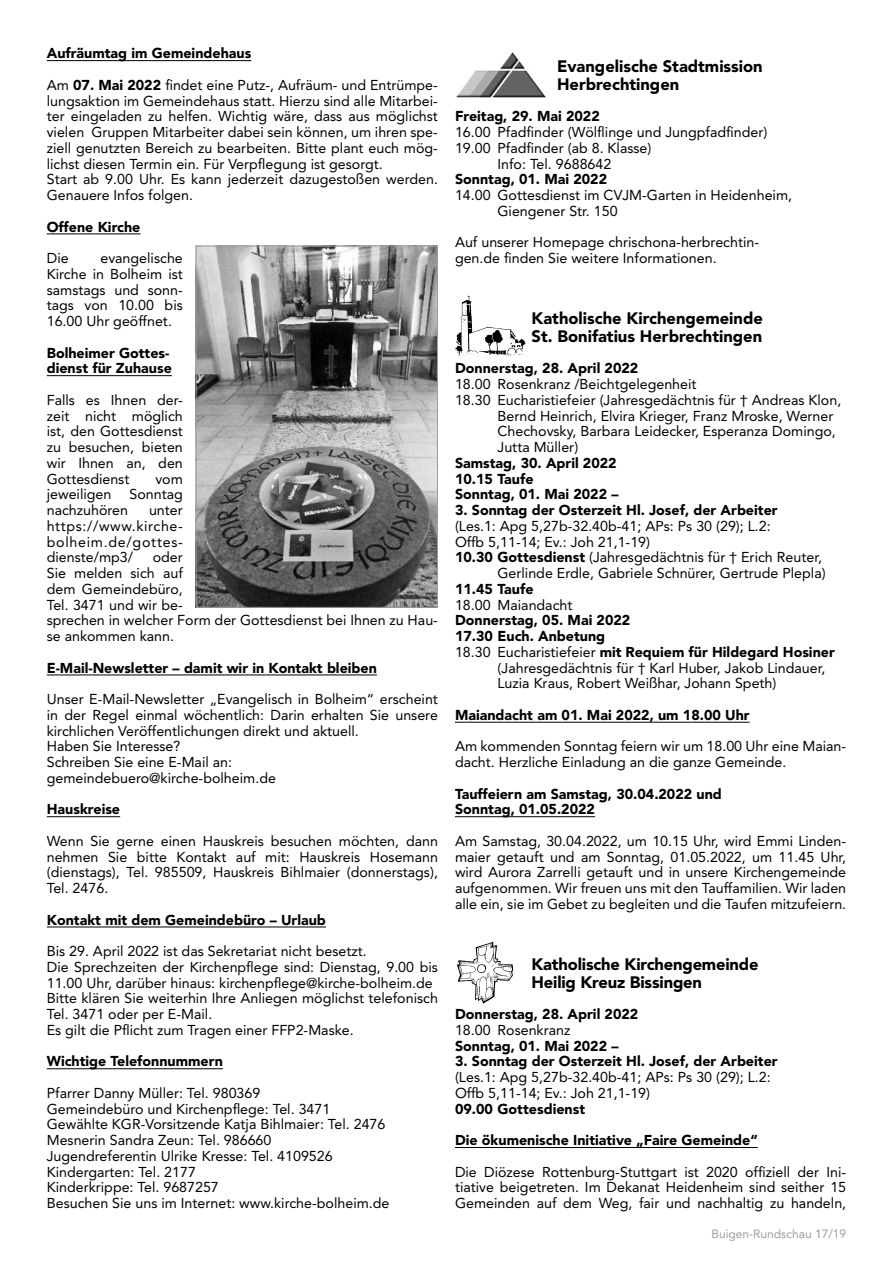
<style>
.page{position:relative;width:893px;height:1263px;background:#fff}
.page>*{position:absolute;margin:0;border:0;box-sizing:border-box;transform-origin:0 0}
.t1{font:900 16.5px/18px "Avenir";color:#000}
.t2{font:14.25px/15.8px "Avenir";color:#000}
.t3{font:900 14.25px/15.8px "Avenir";color:#000}
.t4{font:12px "Avenir";color:#9d9d9c}
.s1{font-weight:900}
.s2{font-weight:400}
</style>
<div class="page">
<hr style="left:47px;top:60px;width:204px;height:1px;background:#000">
<hr style="left:47px;top:234px;width:93px;height:1px;background:#000">
<hr style="left:47px;top:375px;width:125px;height:1px;background:#000">
<hr style="left:47px;top:675px;width:330px;height:1px;background:#000">
<hr style="left:47px;top:816px;width:73px;height:1px;background:#000">
<hr style="left:47px;top:927px;width:279px;height:1px;background:#000">
<hr style="left:47px;top:1068px;width:176px;height:1px;background:#000">
<hr style="left:455px;top:722px;width:295px;height:1px;background:#000">
<hr style="left:455px;top:816px;width:140px;height:1px;background:#000">
<hr style="left:455px;top:1147px;width:303px;height:1px;background:#000">
<img style="left:198px;top:248px;width:238px;height:358px">
<div style="left:196px;top:246px;width:242px;height:362px;border:1px solid #9d9d9c"></div>
<img style="left:456px;top:52px;width:90px;height:46px">
<img style="left:455px;top:295px;width:71px;height:61px">
<img style="left:456px;top:941px;width:56px;height:63px">
<p class="t3" style="left:47px;top:45px;width:206px">Aufräumtag im Gemeindehaus</p>
<p class="t2" style="left:47px;top:77px;width:393px">Am <span class="s1">07. Mai 2022</span> findet eine Putz-, Aufräum- und Entrümpe&shy;lungsaktion im Gemeindehaus statt. Hierzu sind alle Mitarbei&shy;ter eingeladen zu helfen. Wichtig wäre, dass aus möglichst vielen Gruppen Mitarbeiter dabei sein können, um ihren spe&shy;ziell genutzten Bereich zu bearbeiten. Bitte plant euch mög&shy;lichst diesen Termin ein. Für Verpflegung ist gesorgt.<br>Start ab 9.00 Uhr. Es kann jederzeit dazugestoßen werden.<br>Genauere Infos folgen.</p>
<p class="t3" style="left:47px;top:219px;width:95px">Offene Kirche</p>
<p class="t2" style="left:47px;top:250px;width:23px">Die</p>
<p class="t2" style="left:47px;top:250px;width:138px;text-align:justify;text-indent:54px">evangelische Kirche in Bolheim ist samstags und sonn&shy;tags von 10.00 bis 16.00 Uhr geöffnet.</p>
<p class="t3" style="left:47px;top:345px;width:127px">Bolheimer Gottes&shy;dienst für Zuhause</p>
<p class="t2" style="left:47px;top:392px;width:138px;text-align:justify">Falls es Ihnen der&shy;zeit nicht möglich ist, den Gottesdienst zu besuchen, bieten wir Ihnen an, den Gottesdienst</p>
<p class="t2" style="left:155px;top:471px;width:29px">vom</p>
<p class="t2" style="left:47px;top:486px;width:66px">jeweiligen</p>
<p class="t2" style="left:129px;top:486px;width:55px">Sonntag</p>
<p class="t2" style="left:47px;top:502px;width:83px">nachzuhören</p>
<p class="t2" style="left:47px;top:502px;width:138px;text-align:justify;text-indent:102px">unter https://www.kirche&shy;bolheim.de/gottes&shy;dienste/mp3/</p>
<p class="t2" style="left:47px;top:549px;width:393px;text-indent:106px">oder<br>Sie melden sich auf<br>dem Gemeindebüro,<br>Tel. 3471 und wir be-<br>sprechen in welcher Form der Gottesdienst bei Ihnen zu Hau&shy;se ankommen kann.</p>
<p class="t3" style="left:47px;top:660px;width:332px">E-Mail-Newsletter – damit wir in Kontakt bleiben</p>
<p class="t2" style="left:47px;top:691px;width:393px">Unser E-Mail-Newsletter „Evangelisch in Bolheim“ erscheint in der Regel einmal wöchentlich: Darin erhalten Sie unsere kirchlichen Veröffentlichungen direkt und aktuell.<br>Haben Sie Interesse?<br>Schreiben Sie eine E-Mail an: gemeindebuero@kirche-bolheim.de</p>
<p class="t3" style="left:47px;top:801px;width:75px">Hauskreise</p>
<p class="t2" style="left:47px;top:833px;width:393px;text-align:justify">Wenn Sie gerne einen Hauskreis besuchen möchten, dann nehmen Sie bitte Kontakt auf mit: Hauskreis Hosemann (dienstags), Tel. 985509, Hauskreis Bihlmaier (donnerstags), Tel. 2476.</p>
<p class="t3" style="left:47px;top:912px;width:281px">Kontakt mit dem Gemeindebüro – Urlaub</p>
<p class="t2" style="left:47px;top:943px;width:393px">Bis 29. April 2022 ist das Sekretariat nicht besetzt.<br>Die Sprechzeiten der Kirchenpflege sind: Dienstag, 9.00 bis 11.00 Uhr, darüber hinaus: kirchenpflege@kirche-bolheim.de Bitte klären Sie weiterhin Ihre Anliegen möglichst telefonisch Tel. 3471 oder per E-Mail.<br>Es gilt die Pflicht zum Tragen einer FFP2-Maske.</p>
<p class="t3" style="left:47px;top:1053px;width:178px">Wichtige Telefonnummern</p>
<p class="t2" style="left:47px;top:1085px;width:344px">Pfarrer Danny Müller: Tel. 980369<br>Gemeindebüro und Kirchenpflege: Tel. 3471<br>Gewählte KGR-Vorsitzende Katja Bihlmaier: Tel. 2476<br>Mesnerin Sandra Zeun: Tel. 986660<br>Jugendreferentin Ulrike Kresse: Tel. 4109526<br>Kindergarten: Tel. 2177<br>Kinderkrippe: Tel. 9687257<br>Besuchen Sie uns im Internet: www.kirche-bolheim.de</p>
<p class="t1" style="left:557px;top:57px;width:207px">Evangelische Stadtmission<br>Herbrechtingen</p>
<p class="t3" style="left:455px;top:108px;width:146px">Freitag, 29. Mai 2022</p>
<p class="t2" style="left:455px;top:124px;width:314px">16.00 Pfadfinder (Wölflinge und Jungpfadfinder)</p>
<p class="t2" style="left:455px;top:140px;width:198px">19.00 Pfadfinder (ab 8. Klasse)</p>
<p class="t2" style="left:497px;top:156px;width:115px">Info: Tel. 9688642</p>
<p class="t3" style="left:455px;top:171px;width:154px">Sonntag, 01. Mai 2022</p>
<p class="t2" style="left:497px;top:187px;width:296px;text-indent:-43px">14.00 Gottesdienst im CVJM-Garten in Heidenheim,<br>Giengener Str. 150</p>
<p class="t2" style="left:455px;top:234px;width:306px">Auf unserer Homepage chrischona-herbrechtin&shy;gen.de finden Sie weitere Informationen.</p>
<p class="t1" style="left:531px;top:309px;width:233px">Katholische Kirchengemeinde<br>St. Bonifatius Herbrechtingen</p>
<p class="t3" style="left:455px;top:360px;width:185px">Donnerstag, 28. April 2022</p>
<p class="t2" style="left:455px;top:376px;width:243px">18.00 Rosenkranz /Beichtgelegenheit</p>
<p class="t2" style="left:455px;top:392px;width:388px">18.30 Eucharistiefeier (Jahresgedächtnis für † Andreas Klon,</p>
<p class="t2" style="left:497px;top:408px;width:337px">Bernd Heinrich, Elvira Krieger, Franz Mroske, Werner</p>
<p class="t2" style="left:497px;top:423px;width:340px">Chechovsky, Barbara Leidecker, Esperanza Domingo,</p>
<p class="t2" style="left:497px;top:439px;width:82px">Jutta Müller)</p>
<p class="t3" style="left:455px;top:455px;width:165px">Samstag, 30. April 2022<br>10.15 Taufe<br>Sonntag, 01. Mai 2022 –</p>
<p class="t3" style="left:455px;top:502px;width:324px">3. Sonntag der Osterzeit Hl. Josef, der Arbeiter</p>
<p class="t2" style="left:455px;top:518px;width:317px">(Les.1: Apg 5,27b-32.40b-41; APs: Ps 30 (29); L.2:</p>
<p class="t2" style="left:455px;top:534px;width:197px">Offb 5,11-14; Ev.: Joh 21,1-19)</p>
<p class="t2" style="left:455px;top:549px;width:368px"><span class="s1">10.30 Gottesdienst</span> (Jahresgedächtnis für † Erich Reuter,</p>
<p class="t2" style="left:497px;top:565px;width:330px">Gerlinde Erdle, Gabriele Schnürer, Gertrude Plepla)</p>
<p class="t3" style="left:455px;top:581px;width:80px">11.45 Taufe</p>
<p class="t2" style="left:455px;top:597px;width:119px">18.00 Maiandacht</p>
<p class="t3" style="left:455px;top:612px;width:177px">Donnerstag, 05. Mai 2022</p>
<p class="t3" style="left:455px;top:628px;width:152px">17.30 Euch. Anbetung</p>
<p class="t3" style="left:455px;top:644px;width:381px"><span class="s2">18.30 Eucharistiefeier</span> mit Requiem für Hildegard Hosiner</p>
<p class="t2" style="left:497px;top:660px;width:329px">(Jahresgedächtnis für † Karl Huber, Jakob Lindauer,</p>
<p class="t2" style="left:497px;top:675px;width:280px">Luzia Kraus, Robert Weißhar, Johann Speth)</p>
<p class="t3" style="left:455px;top:707px;width:296px">Maiandacht am 01. Mai 2022, um 18.00 Uhr</p>
<p class="t2" style="left:455px;top:738px;width:393px">Am kommenden Sonntag feiern wir um 18.00 Uhr eine Maian&shy;dacht. Herzliche Einladung an die ganze Gemeinde.</p>
<p class="t3" style="left:455px;top:785px;width:268px">Tauffeiern am Samstag, 30.04.2022 und<br>Sonntag, 01.05.2022</p>
<p class="t2" style="left:455px;top:833px;width:393px;text-align:justify">Am Samstag, 30.04.2022, um 10.15 Uhr, wird Emmi Linden&shy;maier getauft und am Sonntag, 01.05.2022, um 11.45 Uhr, wird Aurora Zarrelli getauft und in unsere Kirchengemeinde aufgenommen. Wir freuen uns mit den Tauffamilien. Wir laden alle ein, sie im Gebet zu begleiten und die Taufen mitzufeiern.</p>
<p class="t1" style="left:531px;top:955px;width:229px">Katholische Kirchengemeinde<br>Heilig Kreuz Bissingen</p>
<p class="t3" style="left:455px;top:1006px;width:185px">Donnerstag, 28. April 2022</p>
<p class="t2" style="left:455px;top:1022px;width:117px">18.00 Rosenkranz</p>
<p class="t3" style="left:455px;top:1037px;width:165px">Sonntag, 01. Mai 2022 –</p>
<p class="t3" style="left:455px;top:1053px;width:324px">3. Sonntag der Osterzeit Hl. Josef, der Arbeiter</p>
<p class="t2" style="left:455px;top:1069px;width:317px">(Les.1: Apg 5,27b-32.40b-41; APs: Ps 30 (29); L.2:<br>Offb 5,11-14; Ev.: Joh 21,1-19)</p>
<p class="t3" style="left:455px;top:1100px;width:132px">09.00 Gottesdienst</p>
<p class="t3" style="left:455px;top:1132px;width:304px">Die ökumenische Initiative „Faire Gemeinde“</p>
<p class="t2" style="left:455px;top:1164px;width:393px;text-align:justify">Die Diözese Rottenburg-Stuttgart ist 2020 offiziell der Ini&shy;tiative beigetreten. Im Dekanat Heidenheim sind seither 15<br>Gemeinden auf dem Weg, fair und nachhaltig zu handeln,</p>
<p class="t4" style="left:711px;top:1227px;width:136px">Buigen-Rundschau 17/19</p>
</div>
